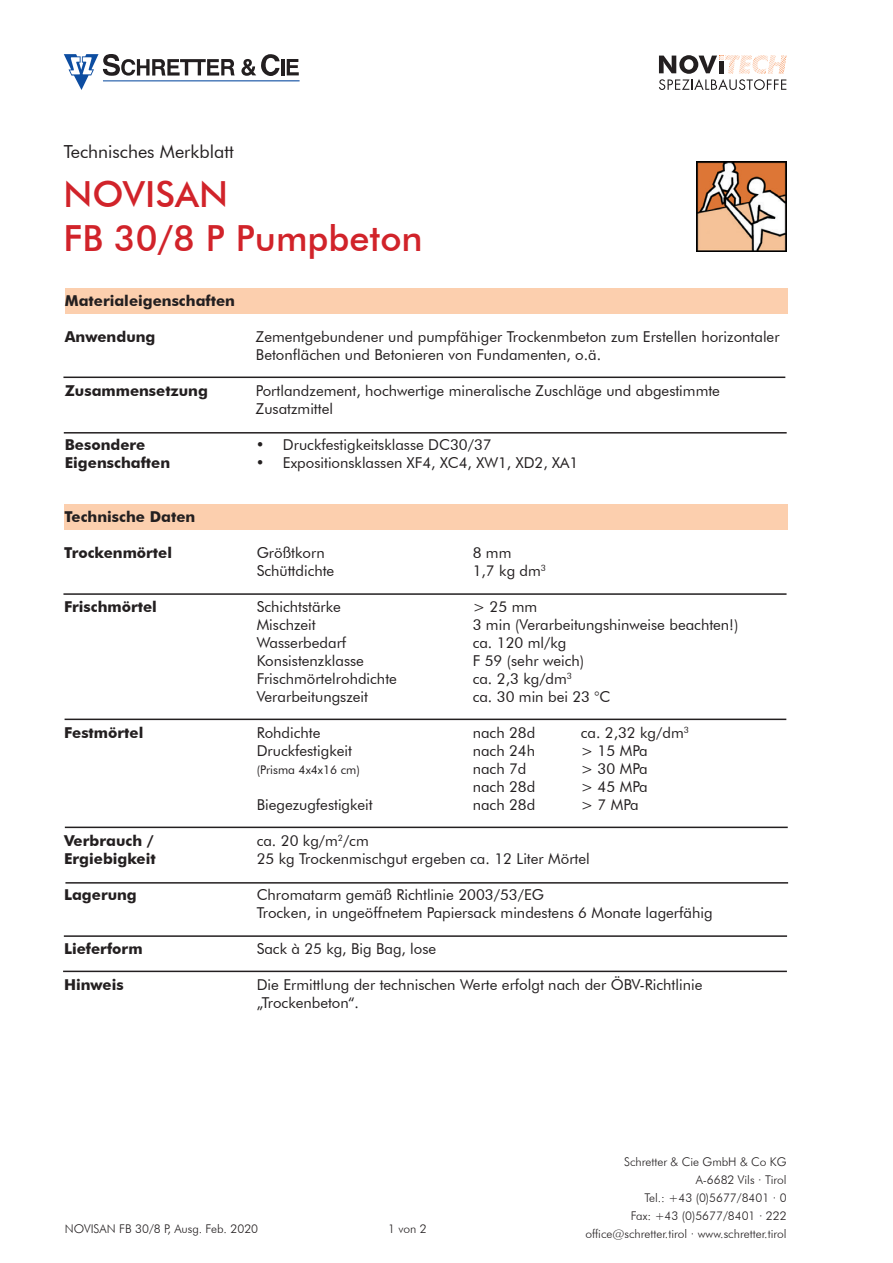
<style>
.page{position:relative;width:893px;height:1263px;background:#fff}
.page>*{position:absolute;margin:0;border:0;box-sizing:border-box;transform-origin:0 0}
.t1{font:500 36px "Futura BT";color:#d1232a}
.t2{font:18px "Futura BT";color:#231f20}
.t3{font:15px/18px "Futura BT";color:#231f20}
.t4{font:700 15px "Futura BT";color:#231f20}
.t5{font:300 12px/18px "Futura BT";color:#231f20;text-align:right}
.t6{font:12px "Futura BT";color:#231f20}
</style>
<div class="page">
<svg style="left:659px;top:55px;width:128px;height:35px"></svg>
<hr style="left:103px;top:80px;width:197px;height:1px;background:#0d4da1">
<hr style="left:281px;top:59px;width:3px;height:16px;background:#231f20">
<svg style="left:287px;top:59px;width:12px;height:16px"></svg>
<svg style="left:64px;top:54px;width:171px;height:36px"></svg>
<svg style="left:241px;top:54px;width:39px;height:22px"></svg>
<div style="left:65px;top:288px;width:723px;height:26px;background:#fccfae"></div>
<div style="left:64px;top:504px;width:723px;height:26px;background:#fccfae"></div>
<hr style="left:65px;top:719px;width:721px;height:1px;background:#231f20">
<hr style="left:65px;top:882px;width:723px;height:2px;background:#231f20">
<hr style="left:63px;top:593px;width:723px;height:2px;background:#231f20">
<hr style="left:65px;top:827px;width:723px;height:1px;background:#231f20">
<hr style="left:64px;top:432px;width:723px;height:2px;background:#231f20">
<hr style="left:63px;top:377px;width:722px;height:1px;background:#231f20">
<img style="left:697px;top:162px;width:90px;height:90px">
<hr style="left:64px;top:935px;width:723px;height:2px;background:#231f20">
<hr style="left:63px;top:971px;width:724px;height:1px;background:#231f20">
<p class="t2" style="left:64px;top:140px;width:171px">Technisches Merkblatt</p>
<p class="t1" style="left:63px;top:173px;width:166px">NOVISAN</p>
<p class="t1" style="left:63px;top:216px;width:361px">FB 30/8 P Pumpbeton</p>
<p class="t4" style="left:65px;top:292px;width:172px">Materialeigenschaften</p>
<p class="t4" style="left:65px;top:328px;width:92px">Anwendung</p>
<p class="t4" style="left:65px;top:382px;width:145px">Zusammensetzung</p>
<p class="t4" style="left:65px;top:436px;width:82px">Besondere</p>
<p class="t4" style="left:65px;top:454px;width:107px">Eigenschaften</p>
<p class="t4" style="left:64px;top:508px;width:132px">Technische Daten</p>
<p class="t4" style="left:64px;top:544px;width:110px">Trockenmörtel</p>
<p class="t4" style="left:64px;top:598px;width:94px">Frischmörtel</p>
<p class="t4" style="left:64px;top:724px;width:81px">Festmörtel</p>
<p class="t4" style="left:64px;top:832px;width:91px">Verbrauch /</p>
<p class="t4" style="left:64px;top:850px;width:93px">Ergiebigkeit</p>
<p class="t4" style="left:64px;top:886px;width:74px">Lagerung</p>
<p class="t4" style="left:64px;top:940px;width:80px">Lieferform</p>
<p class="t4" style="left:64px;top:976px;width:61px">Hinweis</p>
<p class="t3" style="left:256px;top:328px;width:525px">Zementgebundener und pumpfähiger Trockenmbeton zum Erstellen horizontaler<br>Betonflächen und Betonieren von Fundamenten, o.ä.</p>
<p class="t3" style="left:256px;top:382px;width:465px">Portlandzement, hochwertige mineralische Zuschläge und abgestimmte</p>
<p class="t3" style="left:256px;top:400px;width:79px">Zusatzmittel</p>
<p class="t3" style="left:256px;top:436px;width:237px">• Druckfestigkeitsklasse DC30/37</p>
<p class="t3" style="left:256px;top:454px;width:324px">• Expositionsklassen XF4, XC4, XW1, XD2, XA1</p>
<p class="t3" style="left:257px;top:544px;width:70px">Größtkorn</p>
<p class="t3" style="left:473px;top:544px;width:40px">8 mm</p>
<p class="t3" style="left:257px;top:562px;width:79px">Schüttdichte</p>
<p class="t3" style="left:473px;top:562px;width:75px">1,7 kg dm<sup>3</sup></p>
<p class="t3" style="left:257px;top:598px;width:86px">Schichtstärke</p>
<p class="t3" style="left:473px;top:598px;width:66px">&gt; 25 mm</p>
<p class="t3" style="left:257px;top:616px;width:61px">Mischzeit</p>
<p class="t3" style="left:473px;top:616px;width:267px">3 min (Verarbeitungshinweise beachten!)</p>
<p class="t3" style="left:257px;top:634px;width:91px">Wasserbedarf</p>
<p class="t3" style="left:473px;top:634px;width:95px">ca. 120 ml/kg</p>
<p class="t3" style="left:257px;top:652px;width:109px">Konsistenzklasse</p>
<p class="t3" style="left:473px;top:652px;width:113px">F 59 (sehr weich)</p>
<p class="t3" style="left:257px;top:670px;width:142px">Frischmörtelrohdichte</p>
<p class="t3" style="left:473px;top:670px;width:101px">ca. 2,3 kg/dm<sup>3</sup></p>
<p class="t3" style="left:257px;top:688px;width:113px">Verarbeitungszeit</p>
<p class="t3" style="left:473px;top:688px;width:139px">ca. 30 min bei 23 °C</p>
<p class="t3" style="left:257px;top:724px;width:65px">Rohdichte</p>
<p class="t3" style="left:473px;top:724px;width:64px">nach 28d</p>
<p class="t3" style="left:581px;top:724px;width:110px">ca. 2,32 kg/dm<sup>3</sup></p>
<p class="t3" style="left:257px;top:742px;width:97px">Druckfestigkeit</p>
<p class="t3" style="left:473px;top:742px;width:64px">nach 24h</p>
<p class="t3" style="left:581px;top:742px;width:68px">&gt; 15 MPa</p>
<p class="t6" style="left:257px;top:762px;width:105px">(Prisma 4x4x16 cm)</p>
<p class="t3" style="left:473px;top:760px;width:55px">nach 7d</p>
<p class="t3" style="left:581px;top:760px;width:68px">&gt; 30 MPa</p>
<p class="t3" style="left:473px;top:778px;width:64px">nach 28d</p>
<p class="t3" style="left:581px;top:778px;width:68px">&gt; 45 MPa</p>
<p class="t3" style="left:257px;top:796px;width:118px">Biegezugfestigkeit</p>
<p class="t3" style="left:473px;top:796px;width:64px">nach 28d</p>
<p class="t3" style="left:581px;top:796px;width:60px">&gt; 7 MPa</p>
<p class="t3" style="left:257px;top:832px;width:114px">ca. 20 kg/m<sup>2</sup>/cm</p>
<p class="t3" style="left:257px;top:850px;width:335px">25 kg Trockenmischgut ergeben ca. 12 Liter Mörtel</p>
<p class="t3" style="left:257px;top:886px;width:289px">Chromatarm gemäß Richtlinie 2003/53/EG</p>
<p class="t3" style="left:257px;top:904px;width:457px">Trocken, in ungeöffnetem Papiersack mindestens 6 Monate lagerfähig</p>
<p class="t3" style="left:257px;top:940px;width:181px">Sack à 25 kg, Big Bag, lose</p>
<p class="t3" style="left:257px;top:976px;width:447px">Die Ermittlung der technischen Werte erfolgt nach der ÖBV-Richtlinie</p>
<p class="t3" style="left:257px;top:994px;width:104px">„Trockenbeton“.</p>
<p class="t5" style="left:65px;top:1220px;width:195px">NOVISAN FB 30/8 P, Ausg. Feb. 2020</p>
<p class="t5" style="left:388px;top:1220px;width:40px">1 von 2</p>
<p class="t5" style="left:585px;top:1152px;width:203px">Schretter &amp; Cie GmbH &amp; Co KG<br>A-6682 Vils · Tirol<br>Tel.: +43 (0)5677/8401 · 0<br>Fax: +43 (0)5677/8401 · 222 office@schretter.tirol · www.schretter.tirol</p>
</div>
